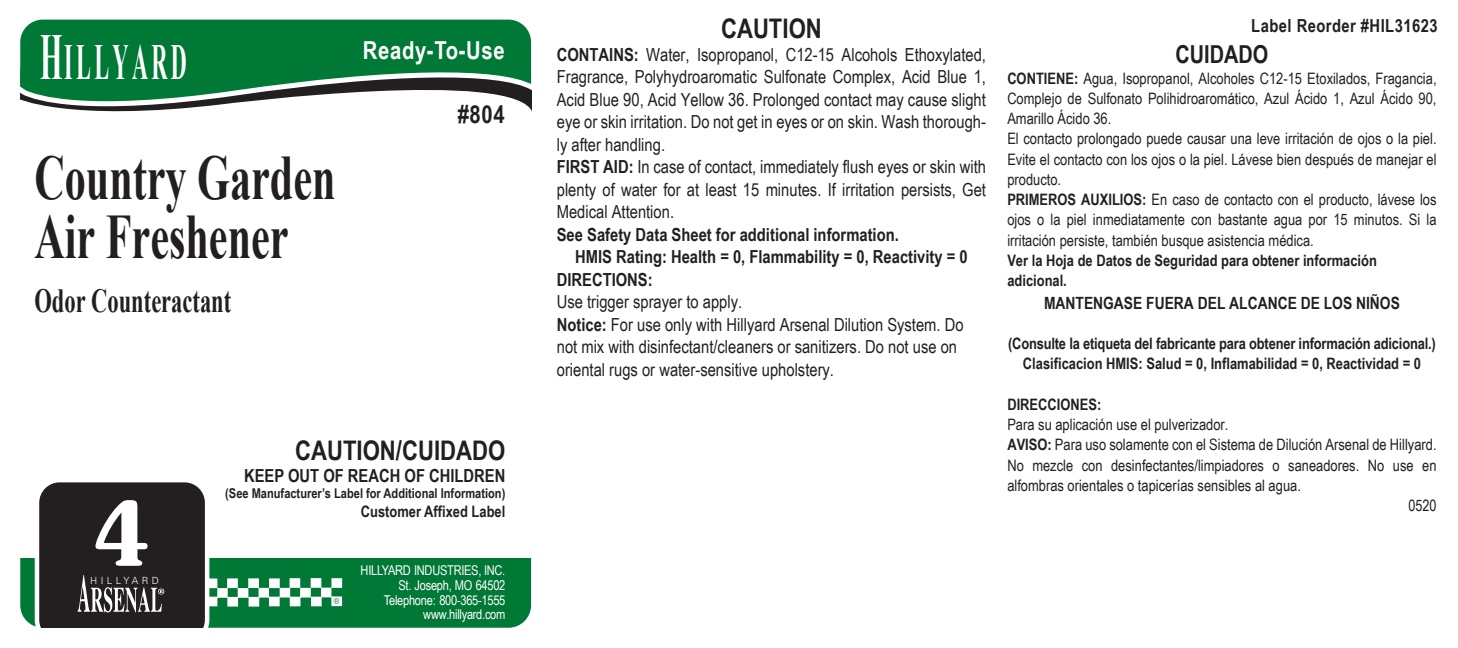
<style>
.page{position:relative;width:1458px;height:648px;background:#fff}
.page>*{position:absolute;margin:0;border:0;box-sizing:border-box;transform-origin:0 0}
.t1{font:600 87.52px "Souvenir";color:#fff}
.t2{font:700 63.23px/58.5px "Times New Roman";color:#231f20;scale:.67 1}
.t3{font:700 50.62px "Times New Roman";letter-spacing:.15em;color:#fff;scale:.44 1}
.t4{font:700 33.75px "Times New Roman";color:#231f20;scale:.67 1}
.t5{font:700 27px "Arial Narrow";color:#231f20}
.t6{font:700 24.75px "Arial Narrow";letter-spacing:.025em;color:#fff}
.t7{font:700 24.75px "Arial Narrow";color:#231f20}
.t8{font:18px/22.5px "Arial Narrow";color:#231f20}
.t9{font:700 18px "Arial Narrow";color:#231f20}
.t10{font:700 18px "Arial Narrow";letter-spacing:.025em;color:#231f20}
.t11{font:700 16.88px "Arial Narrow";color:#231f20}
.t12{font:15.75px/20.2px "Arial Narrow";color:#231f20}
.t13{font:700 15.75px/20.2px "Arial Narrow";color:#231f20}
.t14{font:13.5px/14.6px "Arial Narrow";letter-spacing:-.02em;color:#fff;text-align:right}
.t15{font:700 13.5px "Arial Narrow";color:#231f20}
.t16{font:300 9.9px "Univers";letter-spacing:.35em;color:#fff}
.s1{font-size:65.25px}
.s2{font-weight:700}
</style>
<div class="page">
<div style="left:20px;top:20px;width:511px;height:68px;background:#007836"></div>
<div style="left:20px;top:558px;width:511px;height:70px;background:#007836"></div>
<svg style="left:20px;top:57px;width:511px;height:55px"></svg>
<svg style="left:35px;top:482px;width:307px;height:146px"></svg>
<h3 class="t3" style="left:40px;top:25px;width:335px"><span class="s1">H</span>ILLYARD</h3>
<h3 class="t6" style="left:363px;top:31px;width:143px">Ready-To-Use</h3>
<h2 class="t2" style="left:34px;top:147px;width:451px">Country Garden<br>Air Freshener</h2>
<h3 class="t4" style="left:34px;top:276px;width:295px">Odor Counteractant</h3>
<h3 class="t7" style="left:458px;top:96px;width:49px">#804</h3>
<h1 class="t1" style="left:92px;top:479px;width:61px">4</h1>
<p class="t16" style="left:90px;top:575px;width:70px">HILLYARD</p>
<h3 class="t5" style="left:295px;top:430px;width:212px">CAUTION/CUIDADO</h3>
<p class="t9" style="left:244px;top:462px;width:263px">KEEP OUT OF REACH OF CHILDREN</p>
<p class="t15" style="left:225px;top:483px;width:282px">(See Manufacturer’s Label for Additional Information)</p>
<p class="t13" style="left:361px;top:500px;width:146px">Customer Affixed Label</p>
<p class="t14" style="left:361px;top:563px;width:146px">HILLYARD INDUSTRIES, INC.<br>St. Joseph, MO 64502<br>Telephone: 800-365-1555 www.hillyard.com</p>
<h3 class="t5" style="left:721px;top:8px;width:102px">CAUTION</h3>
<p class="t10" style="left:1251px;top:12px;width:188px">Label Reorder #HIL31623</p>
<p class="t8" style="left:557px;top:42px;width:431px"><span class="s2">CONTAINS:</span> Water, Isopropanol, C12-15 Alcohols Ethoxylated, Fragrance, Polyhydroaromatic Sulfonate Complex, Acid Blue 1, Acid Blue 90, Acid Yellow 36. Prolonged contact may cause slight eye or skin irritation. Do not get in eyes or on skin. Wash thorough&shy;ly after handling.<br><span class="s2">FIRST AID:</span> In case of contact, immediately flush eyes or skin with plenty of water for at least 15 minutes. If irritation persists, Get Medical Attention.</p>
<p class="t9" style="left:557px;top:221px;width:344px">See Safety Data Sheet for additional information.</p>
<p class="t9" style="left:575px;top:243px;width:394px">HMIS Rating: Health = 0, Flammability = 0, Reactivity = 0</p>
<p class="t9" style="left:557px;top:266px;width:97px">DIRECTIONS:</p>
<p class="t8" style="left:557px;top:290px;width:408px">Use trigger sprayer to apply.<br><span class="s2">Notice:</span> For use only with Hillyard Arsenal Dilution System. Do not mix with disinfectant/cleaners or sanitizers. Do not use on oriental rugs or water-sensitive upholstery.</p>
<h3 class="t7" style="left:1176px;top:36px;width:94px">CUIDADO</h3>
<p class="t12" style="left:1007px;top:67px;width:431px"><span class="s2">CONTIENE:</span> Agua, Isopropanol, Alcoholes C12-15 Etoxilados, Fragancia, Complejo de Sulfonato Polihidroaromático, Azul Ácido 1, Azul Ácido 90, Amarillo Ácido 36.<br>El contacto prolongado puede causar una leve irritación de ojos o la piel.<br>Evite el contacto con los ojos o la piel. Lávese bien después de manejar el producto.<br><span class="s2">PRIMEROS AUXILIOS:</span> En caso de contacto con el producto, lávese los ojos o la piel inmediatamente con bastante agua por 15 minutos. Si la irritación persiste, también busque asistencia médica.</p>
<p class="t13" style="left:1007px;top:249px;width:371px">Ver la Hoja de Datos de Seguridad para obtener información adicional.</p>
<p class="t11" style="left:1044px;top:290px;width:357px">MANTENGASE FUERA DEL ALCANCE DE LOS NIÑOS</p>
<p class="t13" style="left:1008px;top:333px;width:429px;text-align:center">(Consulte la etiqueta del fabricante para obtener información adicional.)<br>Clasificacion HMIS: Salud = 0, Inflamabilidad = 0, Reactividad = 0</p>
<p class="t13" style="left:1007px;top:393px;width:95px">DIRECCIONES:</p>
<p class="t12" style="left:1007px;top:414px;width:223px">Para su aplicación use el pulverizador.</p>
<p class="t12" style="left:1007px;top:434px;width:431px"><span class="s2">AVISO:</span> Para uso solamente con el Sistema de Dilución Arsenal de Hillyard.</p>
<p class="t12" style="left:1007px;top:454px;width:431px">No mezcle con desinfectantes/limpiadores o saneadores. No use en</p>
<p class="t12" style="left:1007px;top:475px;width:295px">alfombras orientales o tapicerías sensibles al agua.</p>
<p class="t12" style="left:1408px;top:495px;width:30px">0520</p>
</div>
